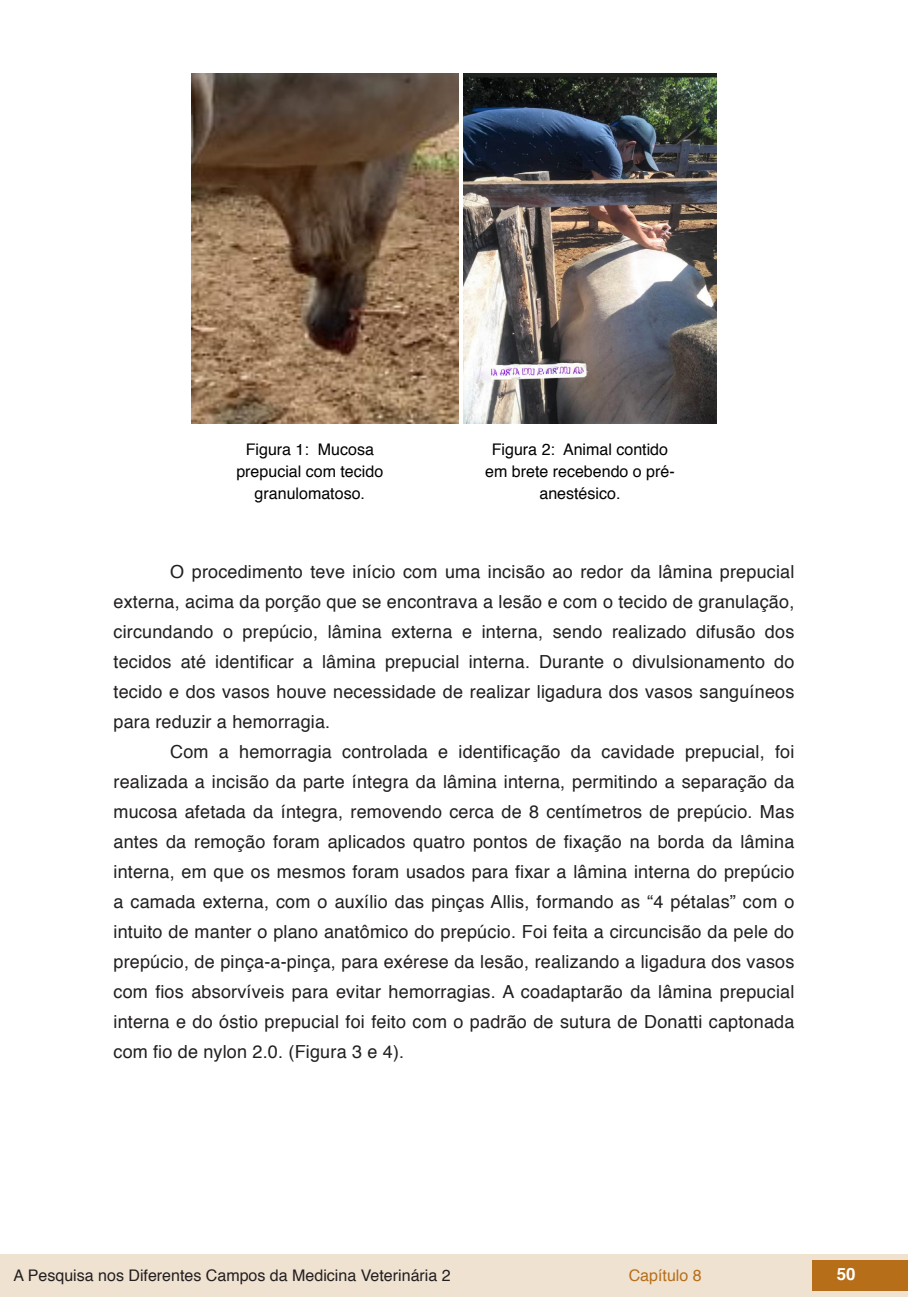
<style>
.page{position:relative;width:908px;height:1304px;background:#fff}
.page>*{position:absolute;margin:0;border:0;box-sizing:border-box;transform-origin:0 0}
.txt{font:18px/30px "Helvetica";letter-spacing:.01em;color:#231f20;text-align:justify}
.t1{font:700 16.8px "Helvetica";color:#fff}
.info_tab_graf_imag{font:16px/22px "Helvetica";color:#000;text-align:center}
.t2{font:16px "Helvetica";color:#231f20}
.t3{font:16px "Helvetica";color:#b66e19}
</style>
<div class="page">
<div style="left:0;top:1254px;width:906px;height:43px;background:#f0e2d1"></div>
<div style="left:812px;top:1261px;width:95px;height:30px;background:#b66e19"></div>
<img style="left:191px;top:74px;width:267px;height:350px">
<img style="left:463px;top:74px;width:253px;height:350px">
<p class="info_tab_graf_imag" style="left:236px;top:439px;width:148px">Figura 1: Mucosa prepucial com tecido granulomatoso.</p>
<p class="info_tab_graf_imag" style="left:485px;top:439px;width:191px">Figura 2: Animal contido em brete recebendo o pré&shy;anestésico.</p>
<p class="txt" style="left:113px;top:558px;width:682px;text-indent:57px">O procedimento teve início com uma incisão ao redor da lâmina prepucial externa, acima da porção que se encontrava a lesão e com o tecido de granulação, circundando o prepúcio, lâmina externa e interna, sendo realizado difusão dos tecidos até identificar a lâmina prepucial interna. Durante o divulsionamento do tecido e dos vasos houve necessidade de realizar ligadura dos vasos sanguíneos para reduzir a hemorragia.</p>
<p class="txt" style="left:113px;top:738px;width:682px;text-indent:57px">Com a hemorragia controlada e identificação da cavidade prepucial, foi realizada a incisão da parte íntegra da lâmina interna, permitindo a separação da mucosa afetada da íntegra, removendo cerca de 8 centímetros de prepúcio. Mas antes da remoção foram aplicados quatro pontos de fixação na borda da lâmina interna, em que os mesmos foram usados para fixar a lâmina interna do prepúcio a camada externa, com o auxílio das pinças Allis, formando as “4 pétalas” com o intuito de manter o plano anatômico do prepúcio. Foi feita a circuncisão da pele do prepúcio, de pinça-a-pinça, para exérese da lesão, realizando a ligadura dos vasos com fios absorvíveis para evitar hemorragias. A coadaptarão da lâmina prepucial interna e do óstio prepucial foi feito com o padrão de sutura de Donatti captonada com fio de nylon 2.0. (Figura 3 e 4).</p>
<p class="t2" style="left:14px;top:1263px;width:438px">A Pesquisa nos Diferentes Campos da Medicina Veterinária 2</p>
<p class="t3" style="left:628px;top:1263px;width:74px">Capítulo 8</p>
<p class="t1" style="left:836px;top:1261px;width:20px">50</p>
</div>
